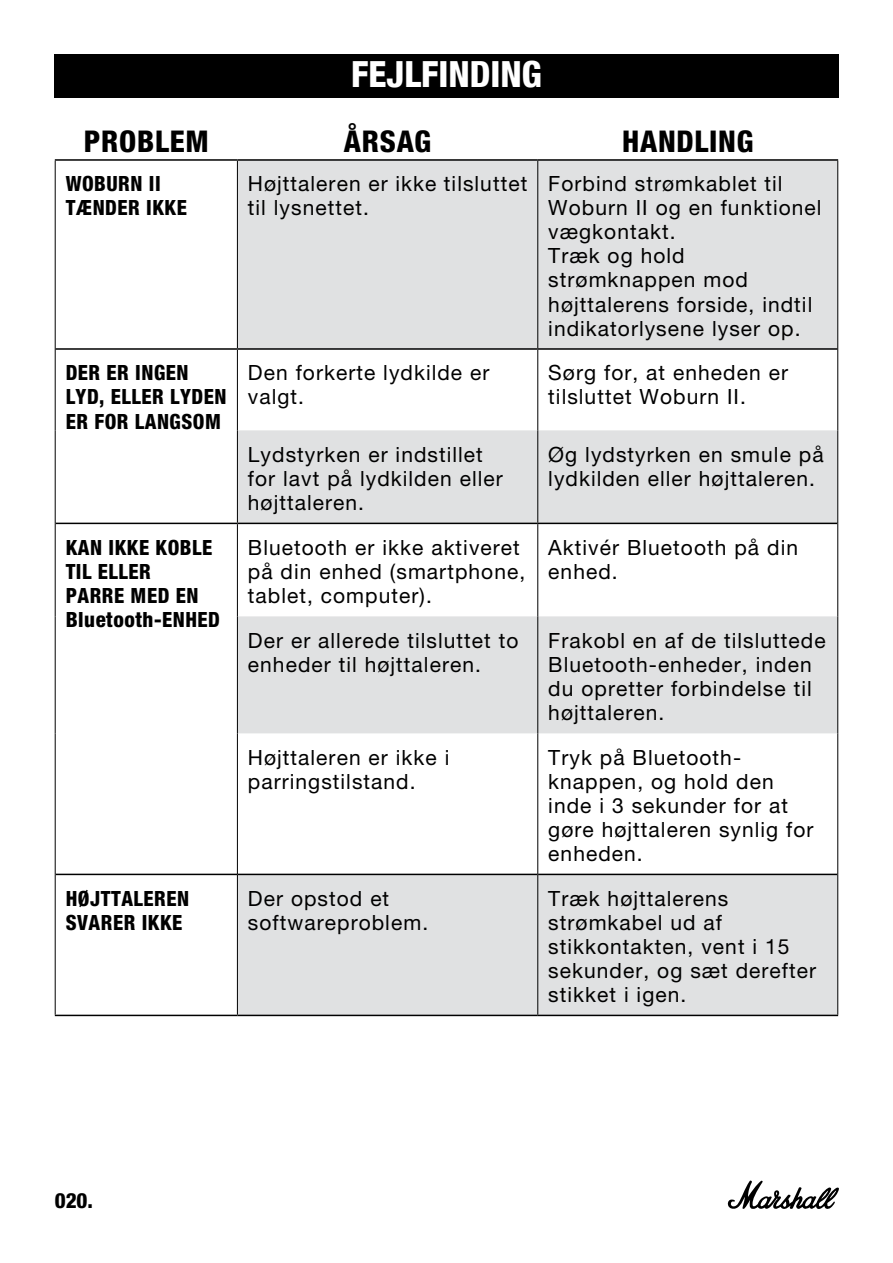
<style>
.page{position:relative;width:893px;height:1263px;background:#fff}
.page>*{position:absolute;margin:0;border:0;box-sizing:border-box;transform-origin:0 0}
.t1{font:800 condensed 36px "Helvetica Neue LT Com";color:#fff}
.t2{font:800 condensed 30px "Helvetica Neue LT Pro";letter-spacing:.025em;color:#000}
.t3{font:21px/24px "Helvetica Neue LT Pro";letter-spacing:.05em;color:#000}
.t4{font:800 condensed 21px/24px "Helvetica Neue LT Pro";letter-spacing:.025em;color:#000}
.t5{font:800 condensed 21px "Helvetica Neue LT Std";color:#000}
</style>
<div class="page">
<div style="left:54px;top:54px;width:785px;height:44px;background:#000"></div>
<svg style="left:238px;top:161px;width:599px;height:854px;fill:#e0e1e2"></svg>
<hr style="left:56px;top:874px;width:181px;height:1px;background:#000">
<hr style="left:55px;top:1015px;width:182px;height:1px;background:#000">
<hr style="left:55px;top:159px;width:182px;height:2px;background:#000">
<hr style="left:237px;top:159px;width:301px;height:2px;background:#000">
<hr style="left:538px;top:159px;width:300px;height:2px;background:#000">
<hr style="left:238px;top:874px;width:299px;height:1px;background:#000">
<hr style="left:538px;top:874px;width:299px;height:1px;background:#000">
<hr style="left:237px;top:1015px;width:301px;height:1px;background:#000">
<hr style="left:538px;top:1015px;width:300px;height:1px;background:#000">
<hr style="left:55px;top:161px;width:1px;height:188px;background:#000">
<hr style="left:55px;top:349px;width:1px;height:81px;background:#000">
<hr style="left:55px;top:430px;width:1px;height:93px;background:#000">
<hr style="left:55px;top:523px;width:1px;height:93px;background:#000">
<hr style="left:55px;top:616px;width:1px;height:117px;background:#000">
<hr style="left:55px;top:733px;width:1px;height:141px;background:#000">
<hr style="left:55px;top:874px;width:1px;height:141px;background:#000">
<hr style="left:237px;top:350px;width:1px;height:80px;background:#000">
<hr style="left:537px;top:350px;width:1px;height:80px;background:#000">
<hr style="left:837px;top:349px;width:1px;height:81px;background:#000">
<hr style="left:237px;top:430px;width:1px;height:93px;background:#000">
<hr style="left:537px;top:430px;width:1px;height:93px;background:#000">
<hr style="left:837px;top:430px;width:1px;height:93px;background:#000">
<hr style="left:237px;top:524px;width:1px;height:92px;background:#000">
<hr style="left:537px;top:524px;width:1px;height:92px;background:#000">
<hr style="left:837px;top:523px;width:1px;height:93px;background:#000">
<hr style="left:237px;top:616px;width:1px;height:117px;background:#000">
<hr style="left:537px;top:616px;width:1px;height:117px;background:#000">
<hr style="left:837px;top:616px;width:1px;height:117px;background:#000">
<hr style="left:237px;top:733px;width:1px;height:141px;background:#000">
<hr style="left:537px;top:733px;width:1px;height:141px;background:#000">
<hr style="left:837px;top:733px;width:1px;height:141px;background:#000">
<hr style="left:237px;top:874px;width:1px;height:141px;background:#000">
<hr style="left:537px;top:874px;width:1px;height:141px;background:#000">
<hr style="left:837px;top:874px;width:1px;height:141px;background:#000">
<hr style="left:56px;top:348px;width:181px;height:2px;background:#000">
<hr style="left:56px;top:523px;width:181px;height:1px;background:#000">
<hr style="left:237px;top:348px;width:301px;height:2px;background:#000">
<hr style="left:538px;top:348px;width:299px;height:2px;background:#000">
<hr style="left:237px;top:523px;width:301px;height:1px;background:#000">
<hr style="left:538px;top:523px;width:299px;height:1px;background:#000">
<hr style="left:237px;top:161px;width:1px;height:187px;background:#000">
<hr style="left:537px;top:161px;width:1px;height:187px;background:#000">
<hr style="left:837px;top:161px;width:1px;height:188px;background:#000">
<svg style="left:727px;top:1180px;width:112px;height:29px"></svg>
<h1 class="t1" style="left:351px;top:52px;width:192px">FEJLFINDING</h1>
<h2 class="t2" style="left:84px;top:123px;width:127px">PROBLEM</h2>
<h2 class="t2" style="left:344px;top:123px;width:89px">ÅRSAG</h2>
<h2 class="t2" style="left:622px;top:123px;width:133px">HANDLING</h2>
<p class="t4" style="left:66px;top:172px;width:123px">WOBURN II<br>TÆNDER IKKE</p>
<p class="t3" style="left:248px;top:172px;width:281px">Højttaleren er ikke tilsluttet til lysnettet.</p>
<p class="t3" style="left:548px;top:172px;width:275px">Forbind strømkablet til<br>Woburn II og en funktionel vægkontakt.<br>Træk og hold strømknappen mod højttalerens forside, indtil indikatorlysene lyser op.</p>
<p class="t4" style="left:66px;top:361px;width:162px">DER ER INGEN<br>LYD, ELLER LYDEN<br>ER FOR LANGSOM</p>
<p class="t3" style="left:248px;top:361px;width:243px">Den forkerte lydkilde er valgt.</p>
<p class="t3" style="left:548px;top:361px;width:241px">Sørg for, at enheden er tilsluttet Woburn II.</p>
<p class="t3" style="left:248px;top:442px;width:256px">Lydstyrken er indstillet for lavt på lydkilden eller højttaleren.</p>
<p class="t3" style="left:548px;top:442px;width:277px">Øg lydstyrken en smule på lydkilden eller højttaleren.</p>
<p class="t4" style="left:66px;top:535px;width:156px">KAN IKKE KOBLE<br>TIL ELLER<br>PARRE MED EN<br>Bluetooth-ENHED</p>
<p class="t3" style="left:248px;top:535px;width:279px">Bluetooth er ikke aktiveret på din enhed (smartphone, tablet, computer).</p>
<p class="t3" style="left:548px;top:535px;width:251px">Aktivér Bluetooth på din enhed.</p>
<p class="t3" style="left:248px;top:628px;width:272px">Der er allerede tilsluttet to enheder til højttaleren.</p>
<p class="t3" style="left:548px;top:628px;width:279px">Frakobl en af de tilsluttede<br>Bluetooth-enheder, inden du opretter forbindelse til højttaleren.</p>
<p class="t3" style="left:248px;top:745px;width:203px">Højttaleren er ikke i parringstilstand.</p>
<p class="t3" style="left:548px;top:745px;width:267px">Tryk på Bluetooth&shy;knappen, og hold den inde i 3 sekunder for at gøre højttaleren synlig for enheden.</p>
<p class="t4" style="left:66px;top:886px;width:125px">HØJTTALEREN<br>SVARER IKKE</p>
<p class="t3" style="left:248px;top:886px;width:182px">Der opstod et softwareproblem.</p>
<p class="t3" style="left:548px;top:886px;width:269px">Træk højttalerens strømkabel ud af stikkontakten, vent i 15 sekunder, og sæt derefter stikket i igen.</p>
<p class="t5" style="left:55px;top:1187px;width:40px">020.</p>
</div>
